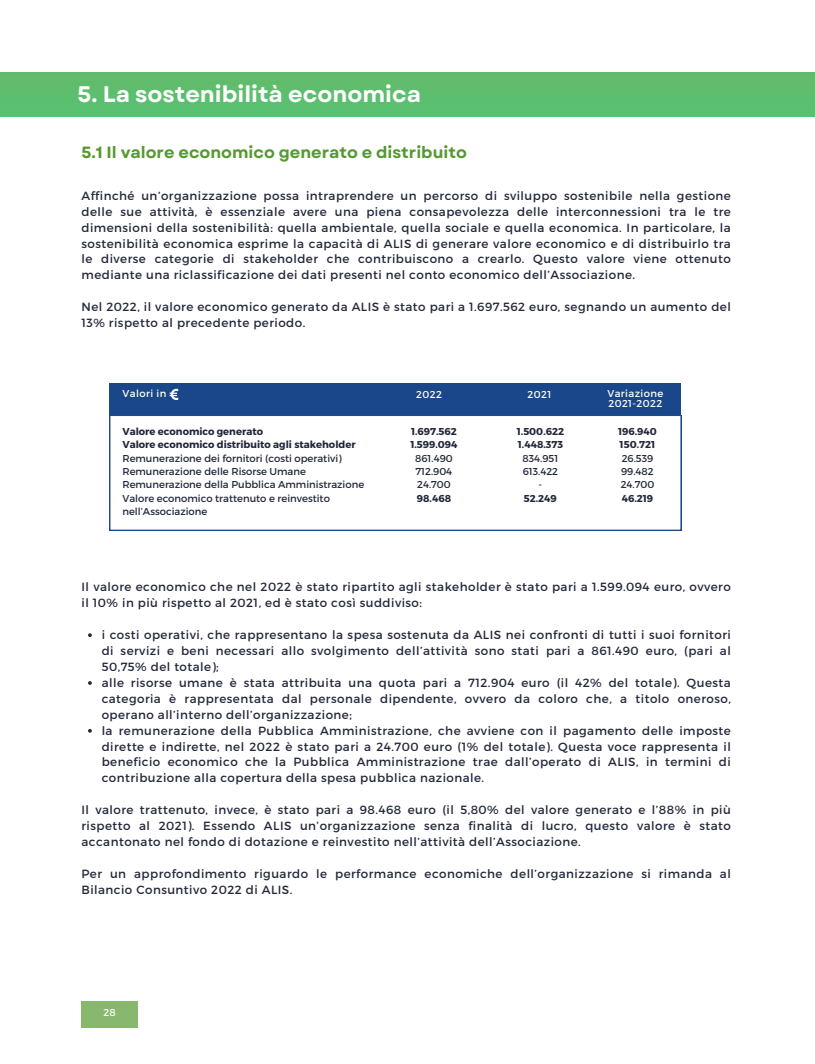
<style>
.page{position:relative;width:815px;height:1064px;background:#fff}
.page>*{position:absolute;margin:0;border:0;box-sizing:border-box;transform-origin:0 0}
.t1{font:700 22.5px "Garet";color:#fdfefe}
.t2{font:700 16.25px "Garet";color:#559a2f}
.t3{font:11.88px/15.9px "Montserrat";letter-spacing:.04em;color:#21283a;text-align:justify}
.t4{font:10px/13.4px "Montserrat";color:#21283a}
.t5{font:700 10px "Montserrat";color:#21283a}
.t6{font:10px "Montserrat";letter-spacing:.04em;color:#fff}
</style>
<div class="page">
<div style="left:0;top:72px;width:814px;height:44px;background:#5dbe6e"></div>
<div style="left:81px;top:1001px;width:56px;height:26px;background:#88b86d"></div>
<svg style="left:88px;top:633px;width:4px;height:4px"></svg>
<svg style="left:88px;top:681px;width:4px;height:3px"></svg>
<svg style="left:88px;top:729px;width:4px;height:3px"></svg>
<div style="left:109px;top:383px;width:572px;height:33px;background:#1a4789"></div>
<svg style="left:170px;top:388px;width:8px;height:12px"></svg>
<svg style="left:109px;top:416px;width:572px;height:114px"></svg>
<p class="t1" style="left:77px;top:78px;width:345px">5. La sostenibilità economica</p>
<p class="t2" style="left:81px;top:141px;width:387px">5.1 Il valore economico generato e distribuito</p>
<p class="t3" style="left:81px;top:187px;width:651px">Affinché un’organizzazione possa intraprendere un percorso di sviluppo sostenibile nella gestione delle sue attività, è essenziale avere una piena consapevolezza delle interconnessioni tra le tre dimensioni della sostenibilità: quella ambientale, quella sociale e quella economica. In particolare, la sostenibilità economica esprime la capacità di ALIS di generare valore economico e di distribuirlo tra le diverse categorie di stakeholder che contribuiscono a crearlo. Questo valore viene ottenuto mediante una riclassificazione dei dati presenti nel conto economico dell’Associazione.</p>
<p class="t3" style="left:81px;top:298px;width:651px">Nel 2022, il valore economico generato da ALIS è stato pari a 1.697.562 euro, segnando un aumento del<br>13% rispetto al precedente periodo.</p>
<p class="t6" style="left:122px;top:387px;width:45px">Valori in</p>
<p class="t5" style="left:122px;top:424px;width:142px">Valore economico generato</p>
<p class="t5" style="left:122px;top:438px;width:235px">Valore economico distribuito agli stakeholder</p>
<p class="t4" style="left:122px;top:450px;width:221px">Remunerazione dei fornitori (costi operativi)</p>
<p class="t4" style="left:122px;top:464px;width:185px">Remunerazione delle Risorse Umane</p>
<p class="t4" style="left:122px;top:477px;width:243px">Remunerazione della Pubblica Amministrazione</p>
<p class="t4" style="left:122px;top:490px;width:209px">Valore economico trattenuto e reinvestito nell’Associazione</p>
<p class="t6" style="left:416px;top:387px;width:27px">2022</p>
<p class="t6" style="left:607px;top:387px;width:57px">Variazione</p>
<p class="t6" style="left:608px;top:397px;width:55px">2021-2022</p>
<p class="t5" style="left:411px;top:424px;width:47px">1.697.562</p>
<p class="t5" style="left:410px;top:438px;width:49px">1.599.094</p>
<p class="t4" style="left:415px;top:450px;width:39px">861.490</p>
<p class="t4" style="left:415px;top:464px;width:38px">712.904</p>
<p class="t4" style="left:417px;top:477px;width:35px">24.700</p>
<p class="t5" style="left:417px;top:491px;width:36px">98.468</p>
<p class="t6" style="left:527px;top:387px;width:25px">2021</p>
<p class="t5" style="left:618px;top:424px;width:40px">196.940</p>
<p class="t5" style="left:619px;top:438px;width:37px">150.721</p>
<p class="t4" style="left:621px;top:450px;width:33px">26.539</p>
<p class="t4" style="left:621px;top:464px;width:34px">99.482</p>
<p class="t4" style="left:620px;top:477px;width:35px">24.700</p>
<p class="t5" style="left:621px;top:491px;width:33px">46.219</p>
<p class="t5" style="left:517px;top:424px;width:49px">1.500.622</p>
<p class="t5" style="left:518px;top:438px;width:47px">1.448.373</p>
<p class="t4" style="left:522px;top:450px;width:37px">834.951</p>
<p class="t4" style="left:523px;top:464px;width:37px">613.422</p>
<p class="t4" style="left:538px;top:477px;width:5px">-</p>
<p class="t5" style="left:524px;top:491px;width:35px">52.249</p>
<p class="t3" style="left:81px;top:578px;width:651px">Il valore economico che nel 2022 è stato ripartito agli stakeholder è stato pari a 1.599.094 euro, ovvero il 10% in più rispetto al 2021, ed è stato così suddiviso:</p>
<p class="t3" style="left:102px;top:626px;width:630px">i costi operativi, che rappresentano la spesa sostenuta da ALIS nei confronti di tutti i suoi fornitori di servizi e beni necessari allo svolgimento dell’attività sono stati pari a 861.490 euro, (pari al 50,75% del totale);</p>
<p class="t3" style="left:102px;top:673px;width:630px">alle risorse umane è stata attribuita una quota pari a 712.904 euro (il 42% del totale). Questa categoria è rappresentata dal personale dipendente, ovvero da coloro che, a titolo oneroso, operano all’interno dell’organizzazione;</p>
<p class="t3" style="left:102px;top:721px;width:630px">la remunerazione della Pubblica Amministrazione, che avviene con il pagamento delle imposte dirette e indirette, nel 2022 è stato pari a 24.700 euro (1% del totale). Questa voce rappresenta il beneficio economico che la Pubblica Amministrazione trae dall’operato di ALIS, in termini di contribuzione alla copertura della spesa pubblica nazionale.</p>
<p class="t3" style="left:81px;top:801px;width:651px">Il valore trattenuto, invece, è stato pari a 98.468 euro (il 5,80% del valore generato e l’88% in più rispetto al 2021). Essendo ALIS un’organizzazione senza finalità di lucro, questo valore è stato accantonato nel fondo di dotazione e reinvestito nell’attività dell’Associazione.</p>
<p class="t3" style="left:81px;top:865px;width:651px">Per un approfondimento riguardo le performance economiche dell’organizzazione si rimanda al<br>Bilancio Consuntivo 2022 di ALIS.</p>
<p class="t6" style="left:103px;top:1005px;width:14px">28</p>
</div>
